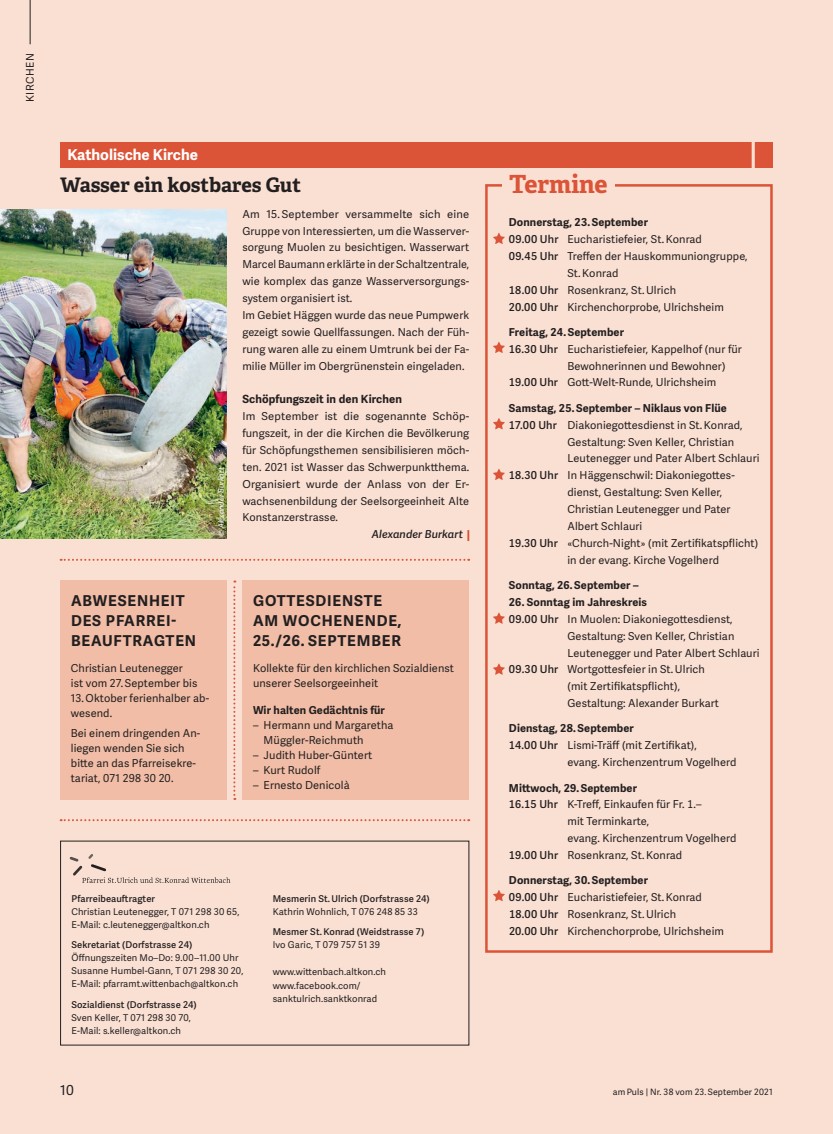
<style>
.page{position:relative;width:833px;height:1134px;background:#fae0d3}
.page>*{position:absolute;margin:0;border:0;box-sizing:border-box;transform-origin:0 0}
.t1{font:700 25px "Adelle";letter-spacing:-.005em;color:#db5437}
.t2{font:700 20px "Adelle";letter-spacing:-.005em;color:#231f20}
.t3{font:700 15px/20px "Adelle Sans";letter-spacing:.055em;color:#231f20}
.t4{font:700 15px "Adelle Sans";color:#fff}
.t5{font:13.75px "Adelle Sans";color:#231f20}
.t6{font:700 11.25px "Adelle Sans";letter-spacing:.01em;color:#231f20}
.t7{font:11px/16.9px "Adelle Sans";letter-spacing:.01em;color:#231f20}
.t8{font:700 11px "Adelle Sans";letter-spacing:.01em;color:#231f20}
.t9{font:italic 600 11px "Adelle Sans";letter-spacing:.005em;color:#231f20}
.t10{font:10.62px "Adelle Sans";letter-spacing:.05em;color:#231f20}
.t11{font:9.38px/13.1px "Adelle Sans";letter-spacing:.01em;color:#231f20}
.t12{font:600 9.38px "Adelle Sans";letter-spacing:.01em;color:#231f20}
.t13{font:8.75px "Adelle Sans";letter-spacing:.01em;color:#231f20}
.t14{font:italic 7.5px "Adelle Sans";color:#fff}
.s1{font-weight:600}
.s2{font-weight:700}
</style>
<div class="page">
<hr style="left:30px;top:0;width:1px;height:44px;background:#231f20">
<svg style="left:70px;top:854px;width:160px;height:29px"></svg>
<div style="left:485px;top:184px;width:287px;height:769px;border:2px solid #db5437"></div>
<svg style="left:493px;top:233px;width:12px;height:11px"></svg>
<svg style="left:493px;top:342px;width:12px;height:11px"></svg>
<svg style="left:493px;top:418px;width:12px;height:11px"></svg>
<svg style="left:493px;top:469px;width:12px;height:11px"></svg>
<svg style="left:493px;top:612px;width:12px;height:12px"></svg>
<svg style="left:493px;top:663px;width:12px;height:12px"></svg>
<svg style="left:493px;top:890px;width:12px;height:11px"></svg>
<div style="left:502px;top:167px;width:113px;height:33px;background:#fae0d3"></div>
<svg style="left:467px;top:530px;width:2px;height:11px"></svg>
<div style="left:60px;top:142px;width:712px;height:25px;background:#db5437"></div>
<svg style="left:751px;top:142px;width:4px;height:26px"></svg>
<svg style="left:233px;top:580px;width:2px;height:220px"></svg>
<svg style="left:61px;top:559px;width:408px;height:2px"></svg>
<svg style="left:61px;top:819px;width:408px;height:2px"></svg>
<img style="left:0;top:209px;width:226px;height:329px">
<div style="left:60px;top:580px;width:166px;height:220px;background:#f1bda6"></div>
<div style="left:242px;top:580px;width:227px;height:219px;background:#f1bda6"></div>
<p class="t10" style="left:24px;top:102px;width:50px;rotate:-90deg">KIRCHEN</p>
<h3 class="t4" style="left:67px;top:146px;width:132px">Katholische Kirche</h3>
<h2 class="t2" style="left:60px;top:172px;width:242px">Wasser ein kostbares Gut</h2>
<h1 class="t1" style="left:509px;top:168px;width:100px">Termine</h1>
<p class="t7" style="left:242px;top:206px;width:228px">Am 15. September versammelte sich eine Gruppe von Interessierten, um die Wasserver&shy;sorgung Muolen zu besichtigen. Wasserwart Marcel Baumann erklärte in der Schaltzentrale, wie komplex das ganze Wasserversorgungs&shy;system organisiert ist.<br>Im Gebiet Häggen wurde das neue Pumpwerk gezeigt sowie Quellfassungen. Nach der Füh&shy;rung waren alle zu einem Umtrunk bei der Fa&shy;milie Müller im Obergrünenstein eingeladen.</p>
<p class="t6" style="left:242px;top:393px;width:161px">Schöpfungszeit in den Kirchen</p>
<p class="t7" style="left:242px;top:408px;width:228px;text-align:justify">Im September ist die sogenannte Schöp&shy;fungszeit, in der die Kirchen die Bevölkerung für Schöpfungsthemen sensibilisieren möch&shy;ten. 2021 ist Wasser das Schwerpunktthema.<br>Organisiert wurde der Anlass von der Er&shy;wachsenenbildung der Seelsorgeeinheit Alte Konstanzerstrasse.</p>
<p class="t9" style="left:372px;top:528px;width:93px">Alexander Burkart</p>
<p class="t8" style="left:509px;top:216px;width:141px">Donnerstag, 23. September</p>
<p class="t7" style="left:509px;top:231px;width:194px"><span class="s1">09.00 Uhr</span> Eucharistiefeier, St. Konrad</p>
<p class="t7" style="left:509px;top:248px;width:240px"><span class="s1">09.45 Uhr</span> Treffen der Hauskommuniongruppe,</p>
<p class="t7" style="left:567px;top:265px;width:52px">St. Konrad</p>
<p class="t7" style="left:509px;top:282px;width:169px"><span class="s1">18.00 Uhr</span> Rosenkranz, St. Ulrich</p>
<p class="t7" style="left:509px;top:299px;width:216px"><span class="s1">20.00 Uhr</span> Kirchenchorprobe, Ulrichsheim</p>
<p class="t8" style="left:509px;top:325px;width:116px">Freitag, 24. September</p>
<p class="t7" style="left:509px;top:341px;width:234px"><span class="s1">16.30 Uhr</span> Eucharistiefeier, Kappelhof (nur für</p>
<p class="t7" style="left:567px;top:358px;width:160px">Bewohnerinnen und Bewohner)</p>
<p class="t7" style="left:509px;top:374px;width:209px"><span class="s1">19.00 Uhr</span> Gott-Welt-Runde, Ulrichsheim</p>
<p class="t8" style="left:509px;top:401px;width:219px">Samstag, 25. September – Niklaus von Flüe</p>
<p class="t7" style="left:509px;top:417px;width:235px"><span class="s1">17.00 Uhr</span> Diakoniegottesdienst in St. Konrad,</p>
<p class="t7" style="left:567px;top:434px;width:168px">Gestaltung: Sven Keller, Christian</p>
<p class="t7" style="left:567px;top:450px;width:194px">Leutenegger und Pater Albert Schlauri</p>
<p class="t7" style="left:509px;top:467px;width:227px"><span class="s1">18.30 Uhr</span> In Häggenschwil: Diakoniegottes-</p>
<p class="t7" style="left:567px;top:484px;width:156px">dienst, Gestaltung: Sven Keller,</p>
<p class="t7" style="left:567px;top:501px;width:165px">Christian Leutenegger und Pater</p>
<p class="t7" style="left:567px;top:518px;width:76px">Albert Schlauri</p>
<p class="t7" style="left:509px;top:535px;width:251px"><span class="s1">19.30 Uhr</span> «Church-Night» (mit Zertifikatspflicht)</p>
<p class="t7" style="left:567px;top:552px;width:153px">in der evang. Kirche Vogelherd</p>
<p class="t8" style="left:509px;top:578px;width:131px">Sonntag, 26. September –</p>
<p class="t8" style="left:509px;top:595px;width:140px">26. Sonntag im Jahreskreis</p>
<p class="t7" style="left:509px;top:611px;width:225px"><span class="s1">09.00 Uhr</span> In Muolen: Diakoniegottesdienst,</p>
<p class="t7" style="left:567px;top:628px;width:168px">Gestaltung: Sven Keller, Christian</p>
<p class="t7" style="left:567px;top:644px;width:194px">Leutenegger und Pater Albert Schlauri</p>
<p class="t7" style="left:509px;top:661px;width:197px"><span class="s1">09.30 Uhr</span> Wortgottesfeier in St. Ulrich</p>
<p class="t7" style="left:567px;top:678px;width:114px">(mit Zertifikatspflicht),</p>
<p class="t7" style="left:567px;top:695px;width:153px">Gestaltung: Alexander Burkart</p>
<p class="t8" style="left:509px;top:722px;width:126px">Dienstag, 28. September</p>
<p class="t7" style="left:509px;top:737px;width:189px"><span class="s1">14.00 Uhr</span> Lismi-Träff (mit Zertifikat),</p>
<p class="t7" style="left:567px;top:754px;width:170px">evang. Kirchenzentrum Vogelherd</p>
<p class="t8" style="left:509px;top:781px;width:129px">Mittwoch, 29. September</p>
<p class="t7" style="left:509px;top:796px;width:194px"><span class="s1">16.15 Uhr</span> K-Treff, Einkaufen für Fr. 1.–</p>
<p class="t7" style="left:567px;top:813px;width:83px">mit Terminkarte,</p>
<p class="t7" style="left:567px;top:830px;width:170px">evang. Kirchenzentrum Vogelherd</p>
<p class="t7" style="left:509px;top:847px;width:175px"><span class="s1">19.00 Uhr</span> Rosenkranz, St. Konrad</p>
<p class="t7" style="left:509px;top:872px;width:216px"><span class="s2">Donnerstag, 30. September<br></span><span class="s1">09.00 Uhr</span> Eucharistiefeier, St. Konrad <span class="s1">18.00 Uhr</span> Rosenkranz, St. Ulrich<br><span class="s1">20.00 Uhr</span> Kirchenchorprobe, Ulrichsheim</p>
<p class="t14" style="left:217px;top:536px;width:70px;rotate:-90deg">© Alexander Burkart</p>
<h3 class="t3" style="left:71px;top:591px;width:127px">ABWESENHEIT<br>DES PFARREI-<br>BEAUFTRAGTEN</h3>
<p class="t7" style="left:71px;top:660px;width:128px;line-height:15px">Christian Leutenegger ist vom 27. September bis</p>
<p class="t7" style="left:71px;top:690px;width:140px;line-height:15px">13. Oktober ferienhalber ab&shy;wesend.</p>
<p class="t7" style="left:71px;top:726px;width:130px;line-height:15px">Bei einem dringenden An&shy;liegen wenden Sie sich bitte an das Pfarreisekre&shy;tariat, 071 298 30 20.</p>
<h3 class="t3" style="left:253px;top:591px;width:150px">GOTTESDIENSTE<br>AM WOCHENENDE,<br>25./26. SEPTEMBER</h3>
<p class="t7" style="left:253px;top:660px;width:202px;line-height:15px">Kollekte für den kirchlichen Sozialdienst unserer Seelsorgeeinheit</p>
<p class="t8" style="left:253px;top:703px;width:133px">Wir halten Gedächtnis für</p>
<p class="t7" style="left:264px;top:718px;width:131px;line-height:15px;text-indent:-11px">– Hermann und Margaretha<br>Müggler-Reichmuth</p>
<p class="t7" style="left:253px;top:747px;width:121px">– Judith Huber-Güntert</p>
<p class="t7" style="left:253px;top:762px;width:69px">– Kurt Rudolf</p>
<p class="t7" style="left:253px;top:777px;width:98px">– Ernesto Denicolà</p>
<p class="t12" style="left:71px;top:893px;width:85px">Pfarreibeauftragter</p>
<p class="t11" style="left:71px;top:905px;width:170px">Christian Leutenegger, T 071 298 30 65,<br>E-Mail: c.leutenegger@altkon.ch</p>
<p class="t12" style="left:71px;top:939px;width:122px">Sekretariat (Dorfstrasse 24)</p>
<p class="t11" style="left:71px;top:952px;width:173px">Öffnungszeiten Mo–Do: 9.00–11.00 Uhr<br>Susanne Humbel-Gann, T 071 298 30 20,<br>E-Mail: pfarramt.wittenbach@altkon.ch</p>
<p class="t12" style="left:71px;top:999px;width:127px">Sozialdienst (Dorfstrasse 24)</p>
<p class="t11" style="left:71px;top:1011px;width:121px">Sven Keller, T 071 298 30 70,<br>E-Mail: s.keller@altkon.ch</p>
<p class="t12" style="left:273px;top:893px;width:159px">Mesmerin St. Ulrich (Dorfstrasse 24)</p>
<p class="t11" style="left:273px;top:905px;width:147px">Kathrin Wohnlich, T 076 248 85 33</p>
<p class="t12" style="left:273px;top:926px;width:153px">Mesmer St. Konrad (Weidstrasse 7)</p>
<p class="t11" style="left:273px;top:938px;width:109px">Ivo Garic, T 079 757 51 39</p>
<p class="t11" style="left:273px;top:966px;width:115px">www.wittenbach.altkon.ch www.facebook.com/ sanktulrich.sanktkonrad</p>
<p class="t5" style="left:60px;top:1082px;width:15px">10</p>
<p class="t13" style="left:613px;top:1087px;width:161px">am Puls | Nr. 38 vom 23. September 2021</p>
</div>
